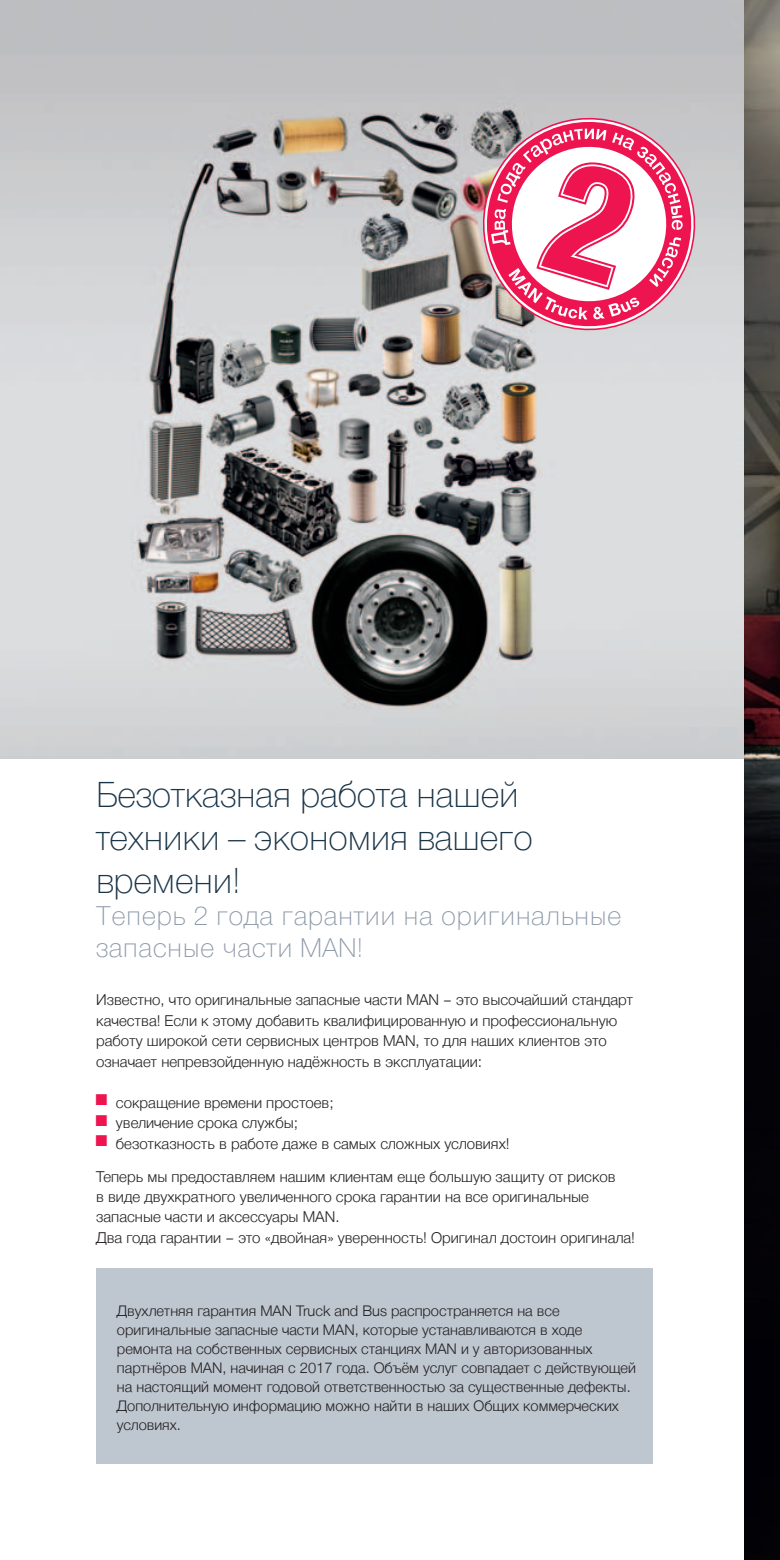
<style>
.page{position:relative;width:780px;height:1560px;background:#fff}
.page>*{position:absolute;margin:0;border:0;box-sizing:border-box;transform-origin:0 0}
.t1{font:100 35px/43px "Man Global";letter-spacing:-.02em;color:#1a3548}
.t2{font:100 26.25px/31.5px "Man Global";letter-spacing:.015em;color:#8c99a8}
.t3{font:300 15px/20.5px "Man Global";color:#231f20}
.t4{font:300 14.5px/19px "Man Global";color:#231f20}
</style>
<div class="page">
<img style="left:0;top:0;width:744px;height:758px">
<img style="left:469px;top:104px;width:239px;height:237px">
<img style="left:477px;top:111px;width:223px;height:224px">
<svg style="left:491px;top:129px;width:191px;height:190px"></svg>
<div style="left:96px;top:1268px;width:556px;height:195px;background:#bec6d0"></div>
<img style="left:744px;top:0;width:36px;height:1559px">
<h1 class="t1" style="left:96px;top:772px;width:439px">Безотказная работа нашей техники – экономия вашего времени!</h1>
<h2 class="t2" style="left:96px;top:899px;width:527px">Теперь 2 года гарантии на оригинальные запасные части MAN!</h2>
<p class="t3" style="left:96px;top:989px;width:538px">Известно, что оригинальные запасные части MAN – это высочайший стандарт качества! Если к этому добавить квалифицированную и профессиональную работу широкой сети сервисных центров MAN, то для наших клиентов это означает непревзойденную надёжность в эксплуатации:</p>
<p class="t3" style="left:96px;top:1091px;width:239px"><sup>■</sup> сокращение времени простоев;</p>
<p class="t3" style="left:96px;top:1111px;width:203px"><sup>■</sup> увеличение срока службы;</p>
<p class="t3" style="left:96px;top:1126px;width:521px;line-height:33px"><sup>■</sup> безотказность в работе даже в самых сложных условиях!<br>Теперь мы предоставляем нашим клиентам еще большую защиту от рисков</p>
<p class="t3" style="left:96px;top:1185px;width:540px">в виде двухкратного увеличенного срока гарантии на все оригинальные запасные части и аксессуары MAN.<br>Два года гарантии – это «двойная» уверенность! Оригинал достоин оригинала!</p>
<p class="t4" style="left:117px;top:1300px;width:520px">Двухлетняя гарантия MAN Truck and Bus распространяется на все оригинальные запасные части MAN, которые устанавливаются в ходе ремонта на собственных сервисных станциях MAN и у авторизованных партнёров MAN, начиная с 2017 года. Объём услуг совпадает с действующей на настоящий момент годовой ответственностью за существенные дефекты.<br>Дополнительную информацию можно найти в наших Общих коммерческих условиях.</p>
</div>
